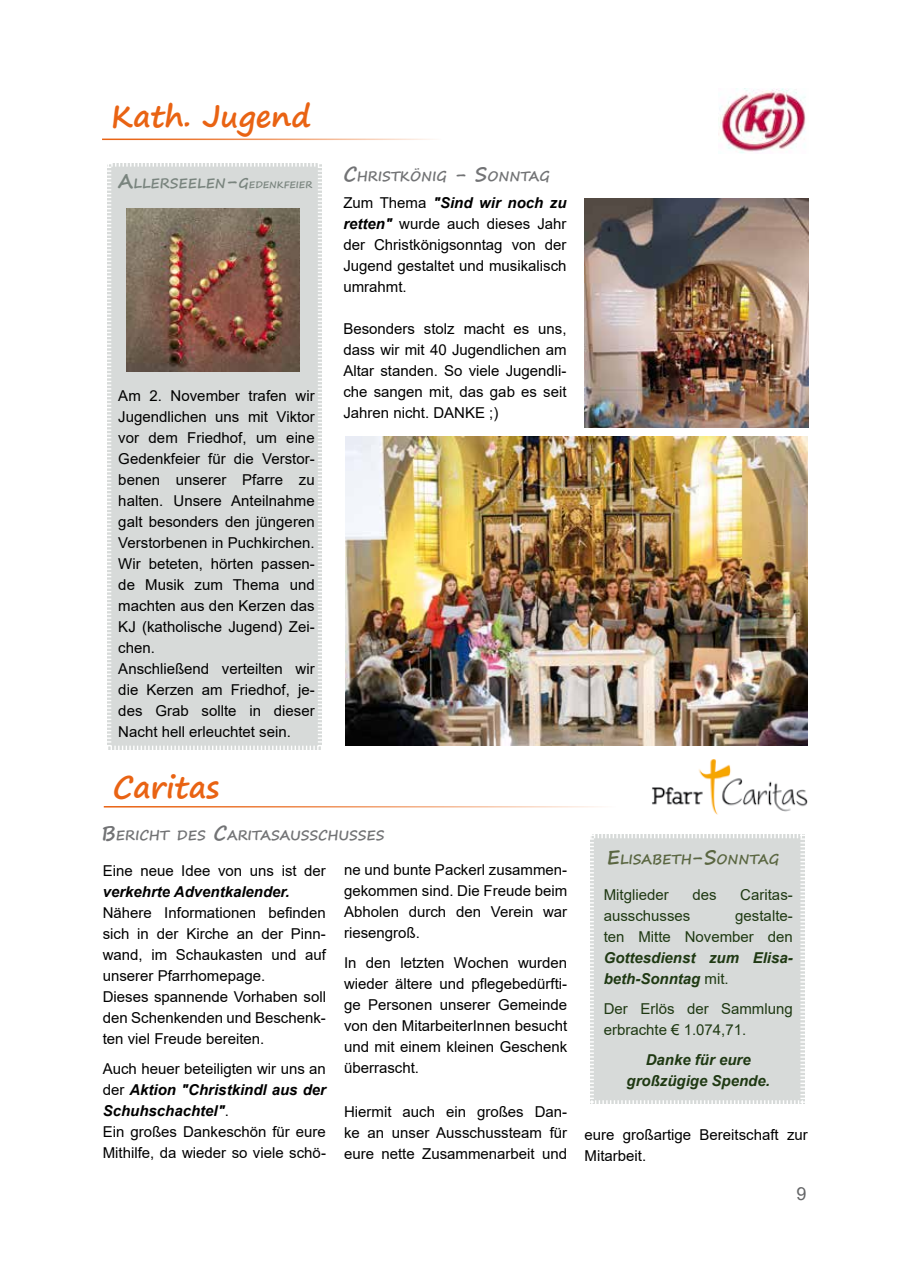
<style>
.page{position:relative;width:910px;height:1280px;background:#fff}
.page>*{position:absolute;margin:0;border:0;box-sizing:border-box;transform-origin:0 0}
.t1{font:700 30px "Segoe Print";color:#e96313}
.t2{font:18px "Arial";color:#646567}
.t3{font:15px/21px "Arial";color:#000;text-align:justify}
.t4{font:15px/21px "Arial";color:#1f3913;text-align:right}
.t5{font:italic 700 15px/21px "Arial";color:#1f3913}
.t6{font:italic 700 15px "Arial";color:#000}
.t7{font:700 13.65px "Segoe Print";color:#727375}
.t8{font:700 13.65px "Segoe Print";color:#79847e}
.t9{font:700 13.65px "Segoe Print";color:#5a6641}
.s1{font-size:19.5px}
.s2{font-size:13.5px}
.s3{font-size:9.45px}
.s4{font-weight:700;font-style:italic}
.s5{font-weight:400;font-style:normal}
</style>
<div class="page">
<div style="left:107px;top:163px;width:215px;height:587px;background:#d7dad9"></div>
<img style="left:719px;top:89px;width:87px;height:64px">
<hr style="left:102px;top:139px;width:339px;height:1px;background:#e96313">
<img style="left:127px;top:209px;width:173px;height:162px">
<img style="left:585px;top:199px;width:223px;height:229px">
<img style="left:345px;top:436px;width:463px;height:310px">
<hr style="left:104px;top:806px;width:512px;height:1px;background:#e96313">
<img style="left:652px;top:759px;width:156px;height:55px">
<div style="left:590px;top:834px;width:215px;height:270px;background:#d7dad9"></div>
<h1 class="t1" style="left:111px;top:89px;width:202px">Kath. Jugend</h1>
<p class="t8" style="left:118px;top:170px;width:195px"><span class="s1">A</span>LLERSEELEN<span class="s1">-</span><span class="s2">G</span><span class="s3">EDENKFEIER</span></p>
<p class="t3" style="left:118px;top:385px;width:198px;text-align:left">Am 2. November trafen wir<br>Jugendlichen uns mit Viktor vor dem Friedhof, um eine<br>Gedenkfeier für die Verstor&shy;benen unserer Pfarre zu halten. Unsere Anteilnahme galt besonders den jüngeren<br>Verstorbenen in Puchkirchen.<br>Wir beteten, hörten passen&shy;de Musik zum Thema und machten aus den Kerzen das<br>KJ (katholische Jugend) Zei&shy;chen.<br>Anschließend verteilten wir die Kerzen am Friedhof, je&shy;des Grab sollte in dieser<br>Nacht hell erleuchtet sein.</p>
<p class="t7" style="left:343px;top:164px;width:208px"><span class="s1">C</span>HRISTKÖNIG <span class="s1">- S</span>ONNTAG</p>
<p class="t3" style="left:343px;top:192px;width:225px">Zum Thema <span class="s4">"Sind wir noch zu retten"</span> wurde auch dieses Jahr der Christkönigsonntag von der Jugend gestaltet und musikalisch umrahmt.</p>
<p class="t3" style="left:343px;top:318px;width:225px">Besonders stolz macht es uns, dass wir mit 40 Jugendlichen am Altar standen. So viele Jugendli&shy;che sangen mit, das gab es seit Jahren nicht. DANKE ;)</p>
<h1 class="t1" style="left:113px;top:759px;width:108px">Caritas</h1>
<p class="t7" style="left:102px;top:822px;width:284px"><span class="s1">B</span> ERICHT DES <span class="s1">C</span>ARITASAUSSCHUSSES</p>
<p class="t3" style="left:103px;top:860px;width:225px">Eine neue Idee von uns ist der</p>
<p class="t6" style="left:103px;top:882px;width:189px">verkehrte Adventkalender.</p>
<p class="t3" style="left:103px;top:902px;width:225px;text-align:left">Nähere Informationen befinden sich in der Kirche an der Pinn&shy;wand, im Schaukasten und auf unserer Pfarrhomepage.<br>Dieses spannende Vorhaben soll den Schenkenden und Beschenk&shy;ten viel Freude bereiten.</p>
<p class="t3" style="left:103px;top:1058px;width:225px;text-align:left">Auch heuer beteiligten wir uns an der <span class="s4">Aktion "Christkindl aus der<br>Schuhschachtel"</span>.<br>Ein großes Dankeschön für eure<br>Mithilfe, da wieder so viele schö-</p>
<p class="t3" style="left:344px;top:859px;width:225px">ne und bunte Packerl zusammen&shy;gekommen sind. Die Freude beim Abholen durch den Verein war riesengroß.</p>
<p class="t3" style="left:344px;top:952px;width:225px">In den letzten Wochen wurden wieder ältere und pflegebedürfti&shy;ge Personen unserer Gemeinde von den MitarbeiterInnen besucht und mit einem kleinen Geschenk überrascht.</p>
<p class="t3" style="left:344px;top:1101px;width:225px">Hiermit auch ein großes Dan&shy;ke an unser Ausschussteam für eure nette Zusammenarbeit und</p>
<p class="t9" style="left:607px;top:847px;width:174px"><span class="s1">E</span>LISABETH<span class="s1">-S</span>ONNTAG</p>
<p class="t4" style="left:604px;top:884px;width:67px">Mitglieder</p>
<p class="t4" style="left:692px;top:884px;width:26px">des</p>
<p class="t4" style="left:740px;top:884px;width:54px">Caritas-</p>
<p class="t4" style="left:604px;top:905px;width:88px">ausschusses</p>
<p class="t4" style="left:604px;top:905px;width:191px">gestalte-<br>ten Mitte November den</p>
<p class="t5" style="left:604px;top:947px;width:191px">Gottesdienst zum Elisa&shy;beth-Sonntag <span class="s5">mit.</span></p>
<p class="t4" style="left:604px;top:998px;width:191px;text-align:left">Der Erlös der Sammlung erbrachte € 1.074,71.</p>
<p class="t5" style="left:627px;top:1049px;width:145px;text-align:center">Danke für eure großzügige Spende.</p>
<p class="t3" style="left:585px;top:1124px;width:225px">eure großartige Bereitschaft zur<br>Mitarbeit.</p>
<p class="t2" style="left:796px;top:1181px;width:12px">9</p>
</div>
